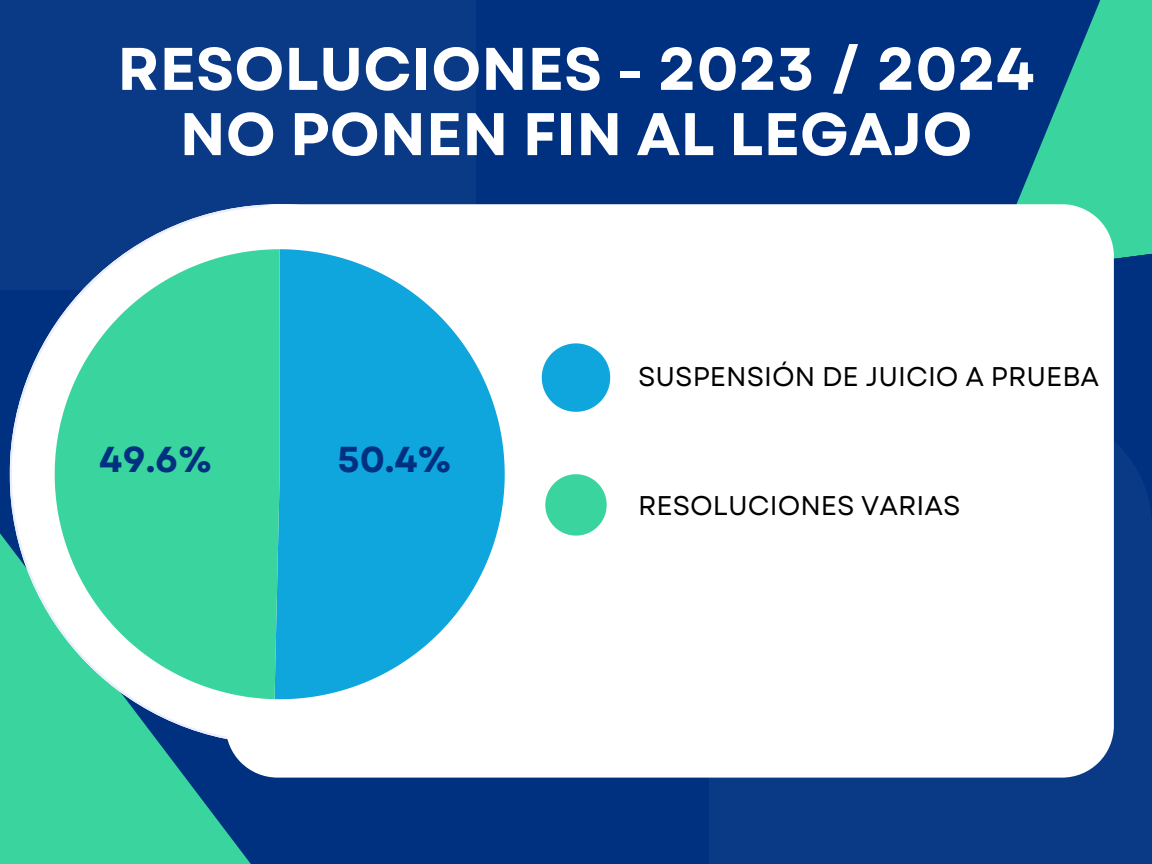
<style>
.page{position:relative;width:1152px;height:864px;background:#003080}
.page>*{position:absolute;margin:0;border:0;box-sizing:border-box;transform-origin:0 0}
.t1{font:700 60px/65.2px "Garet";color:#fff;text-align:center}
.t2{font:700 36px "Garet";color:#003080}
.t3{font:27px "Garet";color:#000}
</style>
<div class="page">
<div style="left:0;top:0;width:476px;height:290px;background:#0a3985"></div>
<div style="left:709px;top:412px;width:443px;height:452px;background:#0a3985"></div>
<svg style="left:0;top:464px;width:251px;height:400px;fill:#3ad49e"></svg>
<svg style="left:1016px;top:0;width:136px;height:259px;fill:#3ad49e"></svg>
<svg style="left:10px;top:209px;width:216px;height:535px"></svg>
<div style="left:226px;top:204px;width:888px;height:574px;background:#fff"></div>
<svg style="left:280px;top:249px;width:225px;height:450px;background:#38b4e2"></svg>
<svg style="left:55px;top:249px;width:225px;height:450px;background:#60d7b0"></svg>
<svg style="left:542px;top:343px;width:68px;height:69px;background:#42b8e4"></svg>
<svg style="left:545px;top:474px;width:62px;height:62px;background:#67ddb4"></svg>
<h1 class="t1" style="left:117px;top:37px;width:919px">RESOLUCIONES - 2023 / 2024<br>NO PONEN FIN AL LEGAJO</h1>
<h2 class="t2" style="left:99px;top:433px;width:114px">49.6%</h2>
<p class="t2" style="left:337px;top:433px;width:115px">50.4%</p>
<h2 class="t3" style="left:638px;top:357px;width:463px">SUSPENSIÓN DE JUICIO A PRUEBA</h2>
<p class="t3" style="left:638px;top:486px;width:324px">RESOLUCIONES VARIAS</p>
</div>
